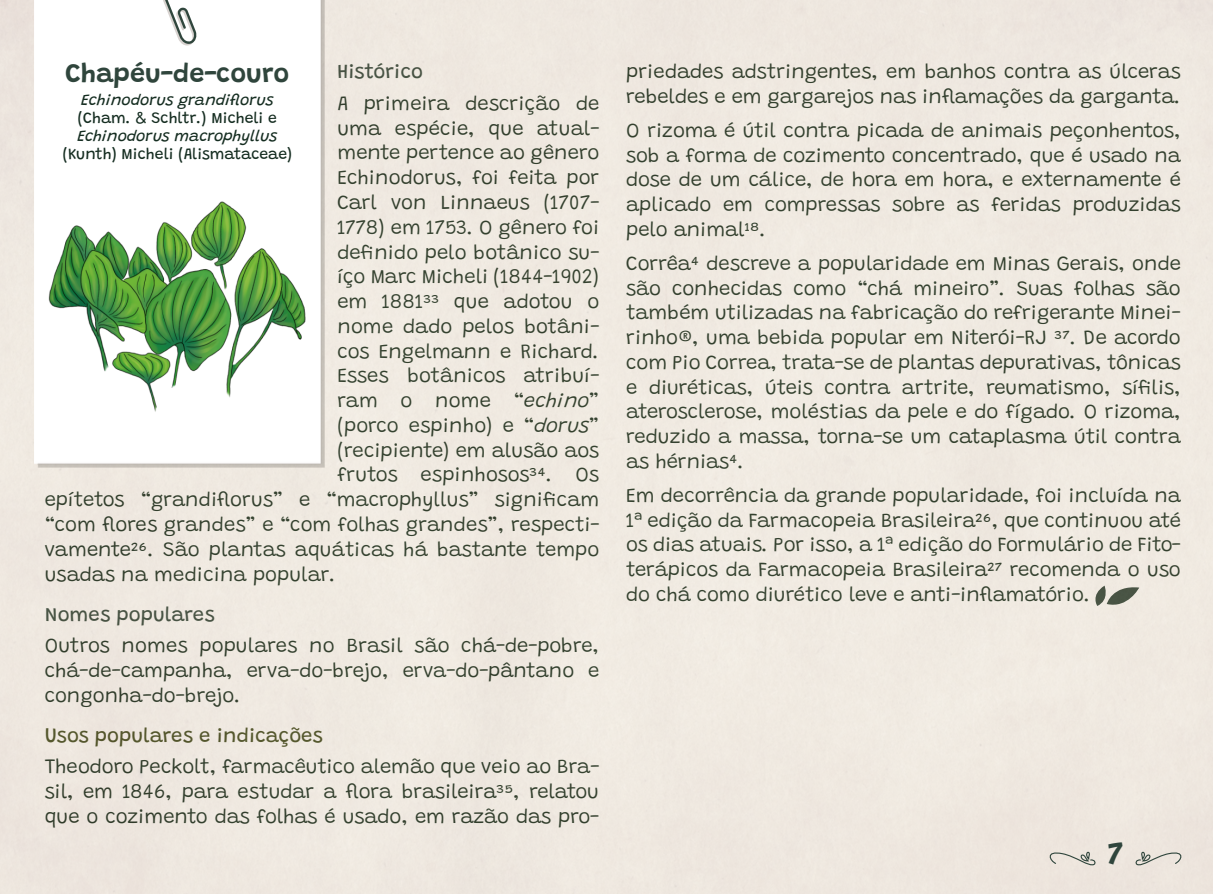
<style>
.page{position:relative;width:1213px;height:894px;background:#fff}
.page>*{position:absolute;margin:0;border:0;box-sizing:border-box;transform-origin:0 0}
.t1{font:600 31.5px "Grandstander";color:#2f453c}
.t2{font:600 27px "Grandstander";color:#2f453c}
.t3{font:300 20.25px/24.8px "Grandstander";color:#152d21;text-align:justify}
.t4{font:20.25px "Grandstander";color:#3f4b21}
.t5{font:20.25px "Grandstander";color:#2f453c}
.t6{font:15.75px "Grandstander";color:#152d21}
.t7{font:italic 15.75px "Grandstander";color:#152d21}
.s1{font-style:italic}
</style>
<div class="page">
<div style="left:0;top:0;width:1212px;height:893px;background:#f0e9e1"></div>
<img style="left:34px;top:0;width:290px;height:467px">
<svg style="left:160px;top:0;width:37px;height:46px"></svg>
<img style="left:47px;top:201px;width:258px;height:212px">
<svg style="left:1134px;top:848px;width:53px;height:20px"></svg>
<svg style="left:1043px;top:848px;width:52px;height:20px"></svg>
<h2 class="t2" style="left:66px;top:62px;width:225px">Chapéu-de-couro</h2>
<p class="t7" style="left:81px;top:93px;width:194px">Echinodorus grandiflorus</p>
<p class="t6" style="left:78px;top:111px;width:200px">(Cham. &amp; Schltr.) Micheli e</p>
<p class="t7" style="left:77px;top:129px;width:201px">Echinodorus macrophyllus</p>
<p class="t6" style="left:63px;top:147px;width:231px">(Kunth) Micheli (Alismataceae)</p>
<p class="t5" style="left:337px;top:63px;width:87px">Histórico</p>
<p class="t3" style="left:337px;top:93px;width:263px">A primeira descrição de</p>
<p class="t3" style="left:337px;top:117px;width:263px">uma espécie, que atual-</p>
<p class="t3" style="left:337px;top:142px;width:263px">mente pertence ao gênero</p>
<p class="t3" style="left:337px;top:167px;width:263px">Echinodorus, foi feita por</p>
<p class="t3" style="left:337px;top:192px;width:263px">Carl von Linnaeus (1707-</p>
<p class="t3" style="left:337px;top:216px;width:263px">1778) em 1753. O gênero foi</p>
<p class="t3" style="left:337px;top:241px;width:263px">definido pelo botânico su-</p>
<p class="t3" style="left:337px;top:266px;width:263px">íço Marc Micheli (1844-1902)</p>
<p class="t3" style="left:337px;top:291px;width:263px">em 1881³³ que adotou o</p>
<p class="t3" style="left:337px;top:315px;width:263px">nome dado pelos botâni-</p>
<p class="t3" style="left:337px;top:340px;width:263px">cos Engelmann e Richard.</p>
<p class="t3" style="left:337px;top:365px;width:263px">Esses botânicos atribuí-</p>
<p class="t3" style="left:337px;top:390px;width:263px">ram o nome “<span class="s1">echino</span>”</p>
<p class="t3" style="left:337px;top:414px;width:263px">(porco espinho) e “<span class="s1">dorus</span>”</p>
<p class="t3" style="left:337px;top:439px;width:263px">(recipiente) em alusão aos</p>
<p class="t3" style="left:337px;top:464px;width:263px">frutos espinhosos³⁴. Os</p>
<p class="t3" style="left:45px;top:489px;width:556px">epítetos “grandiflorus” e “macrophyllus” significam</p>
<p class="t3" style="left:45px;top:513px;width:556px">“com flores grandes” e “com folhas grandes”, respecti-</p>
<p class="t3" style="left:45px;top:538px;width:556px">vamente²⁶. São plantas aquáticas há bastante tempo</p>
<p class="t3" style="left:45px;top:563px;width:293px">usadas na medicina popular.</p>
<p class="t5" style="left:45px;top:605px;width:171px">Nomes populares</p>
<p class="t3" style="left:45px;top:634px;width:556px">Outros nomes populares no Brasil são chá-de-pobre, chá-de-campanha, erva-do-brejo, erva-do-pântano e congonha-do-brejo.</p>
<p class="t4" style="left:45px;top:726px;width:280px">Usos populares e indicações</p>
<p class="t3" style="left:45px;top:756px;width:556px">Theodoro Peckolt, farmacêutico alemão que veio ao Bra&shy;sil, em 1846, para estudar a flora brasileira³⁵, relatou que o cozimento das folhas é usado, em razão das pro-</p>
<p class="t3" style="left:626px;top:61px;width:556px">priedades adstringentes, em banhos contra as úlceras rebeldes e em gargarejos nas inflamações da garganta.</p>
<p class="t3" style="left:626px;top:120px;width:556px">O rizoma é útil contra picada de animais peçonhentos, sob a forma de cozimento concentrado, que é usado na dose de um cálice, de hora em hora, e externamente é aplicado em compressas sobre as feridas produzidas pelo animal¹⁸.</p>
<p class="t3" style="left:626px;top:252px;width:556px">Corrêa⁴ descreve a popularidade em Minas Gerais, onde são conhecidas como “chá mineiro”. Suas folhas são também utilizadas na fabricação do refrigerante Minei&shy;rinho®, uma bebida popular em Niterói-RJ ³⁷. De acordo com Pio Correa, trata-se de plantas depurativas, tônicas e diuréticas, úteis contra artrite, reumatismo, sífilis, aterosclerose, moléstias da pele e do fígado. O rizoma, reduzido a massa, torna-se um cataplasma útil contra as hérnias⁴.</p>
<p class="t3" style="left:626px;top:484px;width:556px">Em decorrência da grande popularidade, foi incluída na 1ª edição da Farmacopeia Brasileira²⁶, que continuou até os dias atuais. Por isso, a 1ª edição do Formulário de Fito&shy;terápicos da Farmacopeia Brasileira²⁷ recomenda o uso do chá como diurético leve e anti-inflamatório.</p>
<h1 class="t1" style="left:1107px;top:841px;width:17px">7</h1>
</div>
